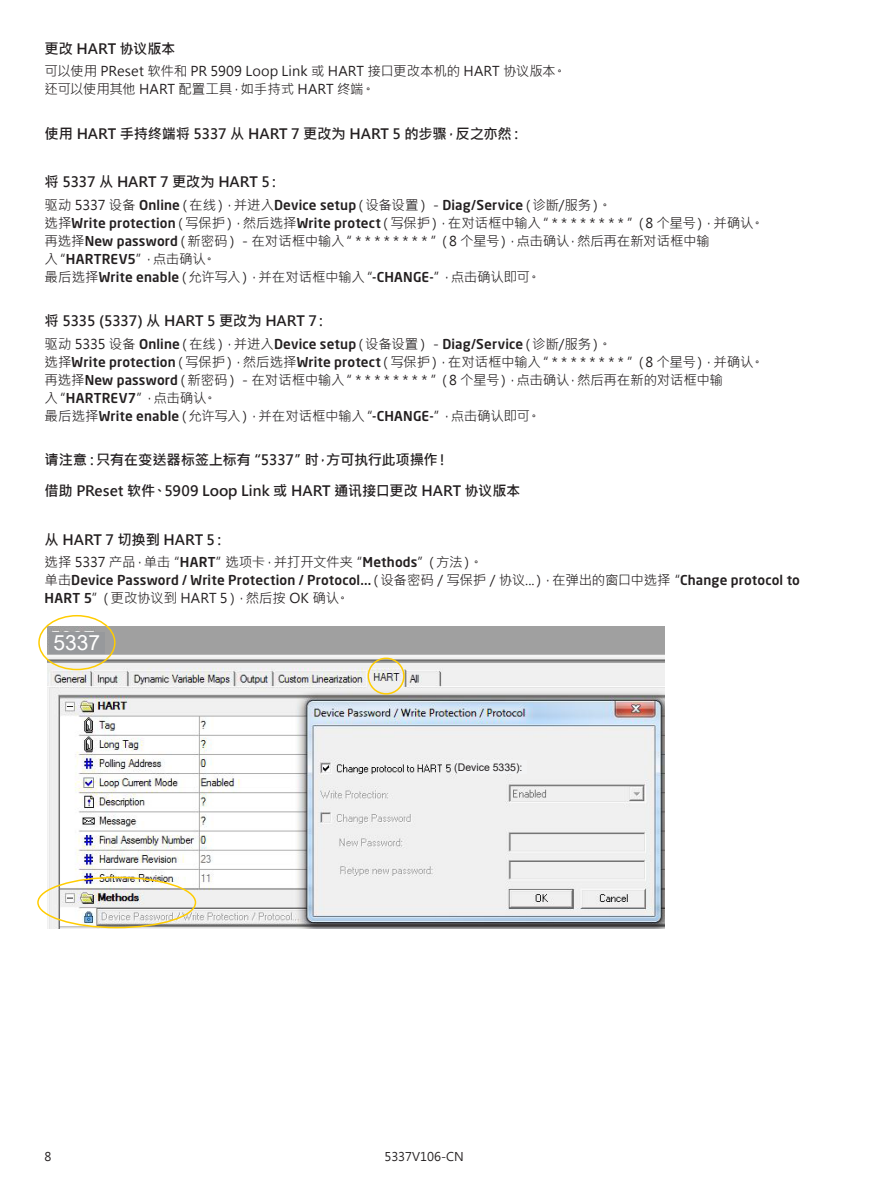
<style>
.page{position:relative;width:893px;height:1191px;background:#fff}
.page>*{position:absolute;margin:0;border:0;box-sizing:border-box;transform-origin:0 0}
.t1{font:21px "Arial";color:#fff}
.t2{font:700 14.25px/30.8px "Microsoft Jheng Hei";letter-spacing:-.005em;color:#231f20}
.t3{font:13.5px/18px "Microsoft Jheng Hei";letter-spacing:-.01em;color:#231f20}
.t4{font:500 13.5px "Neo Sans Pro";letter-spacing:.01em;color:#231f20}
.t5{font:12px "Microsoft Jheng Hei";color:#231f20}
.t6{font:10.5px "Arial";color:#231f20}
.s1{font-family:"Neo Sans Pro";font-weight:500}
.s2{font-family:"Microsoft Jheng Hei";font-weight:400}
</style>
<div class="page">
<img style="left:48px;top:627px;width:616px;height:301px">
<div style="left:368px;top:657px;width:37px;height:37px;border:2px solid #fc0;border-radius:50%"></div>
<div style="left:37px;top:876px;width:159px;height:52px;border:2px solid #fc0;border-radius:50%"></div>
<div style="left:49px;top:632px;width:56px;height:21px;background:#97999c"></div>
<div style="left:38px;top:615px;width:78px;height:55px;border:2px solid #fc0;border-radius:50%"></div>
<div style="left:454px;top:760px;width:73px;height:14px;background:#f2f3f4"></div>
<p class="t2" style="left:45px;top:33px;width:132px">更改 HART 协议版本</p>
<p class="t3" style="left:45px;top:62px;width:523px">可以使用 PReset 软件和 PR 5909 Loop Link 或 HART 接口更改本机的 HART 协议版本。还可以使用其他 HART 配置工具，如手持式 HART 终端。</p>
<p class="t2" style="left:45px;top:118px;width:480px">使用 HART 手持终端将 5337 从 HART 7 更改为 HART 5 的步骤，反之亦然：</p>
<p class="t2" style="left:45px;top:167px;width:238px">将 5337 从 HART 7 更改为 HART 5：</p>
<p class="t3" style="left:45px;top:196px;width:721px">驱动 5337 设备 <span class="s1">Online</span>（在线），并进入<span class="s1">Device setup</span>（设备设置） - <span class="s1">Diag/Service</span>（诊断/服务）。<br>选择<span class="s1">Write protection</span>（写保护），然后选择<span class="s1">Write protect</span>（写保护），在对话框中输入“ * * * * * * * * ”（8 个星号），并确认。再选择<span class="s1">New password</span>（新密码） - 在对话框中输入“ * * * * * * * * ”（8 个星号），点击确认，然后再在新对话框中输入“<span class="s1">HARTREV5</span>”，点击确认。<br>最后选择<span class="s1">Write enable</span>（允许写入），并在对话框中输入“<span class="s1">-CHANGE-</span>”，点击确认即可。</p>
<p class="t2" style="left:45px;top:306px;width:285px">将 5335 (5337) 从 HART 5 更改为 HART 7：</p>
<p class="t3" style="left:45px;top:334px;width:721px">驱动 5335 设备 <span class="s1">Online</span>（在线），并进入<span class="s1">Device setup</span>（设备设置） - <span class="s1">Diag/Service</span>（诊断/服务）。<br>选择<span class="s1">Write protection</span>（写保护），然后选择<span class="s1">Write protect</span>（写保护），在对话框中输入“ * * * * * * * * ”（8 个星号），并确认。再选择<span class="s1">New password</span>（新密码） - 在对话框中输入“ * * * * * * * * ”（8 个星号），点击确认，然后再在新的对话框中输入“<span class="s1">HARTREV7</span>”，点击确认。<br>最后选择<span class="s1">Write enable</span>（允许写入），并在对话框中输入“<span class="s1">-CHANGE-</span>”，点击确认即可。</p>
<p class="t2" style="left:45px;top:444px;width:477px">请注意：只有在变送器标签上标有“5337”时，方可执行此项操作！<br>借助 PReset 软件、5909 Loop Link 或 HART 通讯接口更改 HART 协议版本</p>
<p class="t2" style="left:45px;top:524px;width:183px">从 HART 7 切换到 HART 5：</p>
<p class="t3" style="left:45px;top:553px;width:440px">选择 5337 产品，单击“<span class="s1">HART</span>”选项卡，并打开文件夹“<span class="s1">Methods</span>”（方法）。</p>
<p class="t4" style="left:45px;top:571px;width:757px"><span class="s2">单击</span>Device Password / Write Protection / Protocol...<span class="s2">（设备密码 / 写保护 / 协议...），在弹出的窗口中选择“</span>Change protocol to</p>
<p class="t3" style="left:45px;top:589px;width:306px"><span class="s1">HART 5</span>”（更改协议到 HART 5），然后按 OK 确认。</p>
<h1 class="t1" style="left:54px;top:628px;width:48px">5337</h1>
<p class="t6" style="left:454px;top:760px;width:70px">(Device 5335):</p>
<p class="t5" style="left:45px;top:1149px;width:8px">8</p>
<p class="t5" style="left:384px;top:1149px;width:81px">5337V106-CN</p>
</div>
